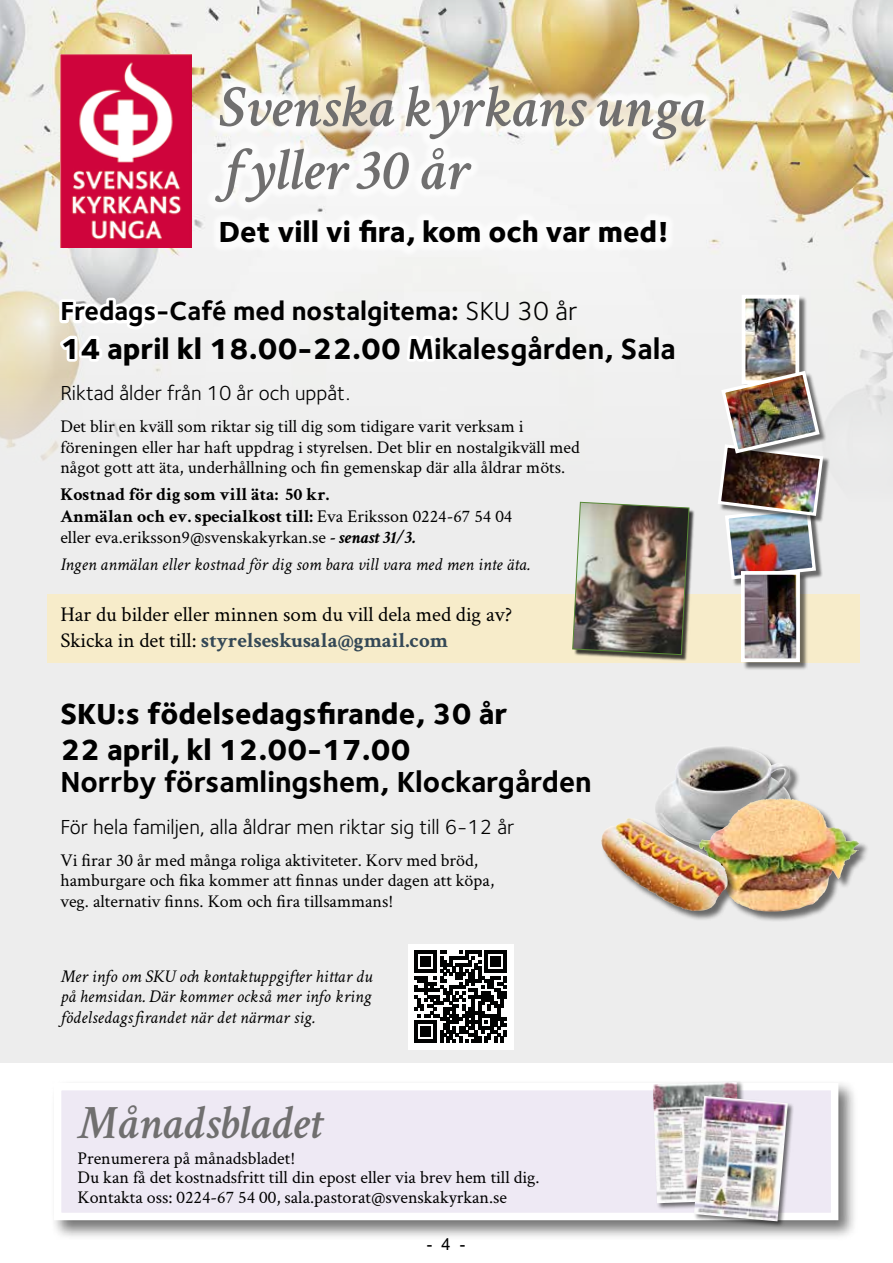
<style>
.page{position:relative;width:893px;height:1263px;background:#fff}
.page>*{position:absolute;margin:0;border:0;box-sizing:border-box;transform-origin:0 0}
.t1{font:italic 600 60px/63px "Crimson Svk";color:#706f6f}
.t2{font:italic 600 48px "Crimson Svk";color:#706f6f}
.t3{font:800 30px/35.4px "Foundry Sterling OT3";color:#000}
.t4{font:700 30px "Foundry Sterling OT3";color:#000}
.t5{font:700 27px "Foundry Sterling OT3";color:#000}
.t6{font:21px/26.4px "Crimson Svk";color:#000}
.t7{font:21px "Foundry Sterling OT3";color:#000}
.t8{font:18px/20.4px "Crimson Svk";color:#000}
.t9{font:italic 18px/20.4px "Crimson Svk";color:#000;text-align:justify}
.t10{font:700 18px/21.8px "Crimson Svk";color:#000}
.t11{font:16.5px "Arial";color:#000}
.s1{color:#fff}
.s2{font-weight:400}
.s3{font-weight:700;color:#fff}
.s4{font-weight:700}
.s5{font-style:italic}
.s6{font-weight:700;color:#344856}
</style>
<div class="page">
<div style="left:0;top:0;width:893px;height:1062px;background:#ededed"></div>
<div style="left:47px;top:594px;width:812px;height:68px;background:#f7ecca"></div>
<img style="left:0;top:0;width:893px;height:502px">
<div style="left:206px;top:76px;width:509px;height:181px;background:#fff;opacity:.75"></div>
<img style="left:60px;top:54px;width:132px;height:193px">
<div style="left:408px;top:944px;width:106px;height:106px;background:#fff"></div>
<svg style="left:414px;top:950px;width:93px;height:93px"></svg>
<div style="left:574px;top:504px;width:121px;height:157px;background:#000;opacity:.75"></div>
<img style="left:572px;top:502px;width:117px;height:153px">
<div style="left:655px;top:746px;width:147px;height:113px;background:#000;opacity:.55"></div>
<img style="left:690px;top:746px;width:36px;height:7px">
<div style="left:699px;top:799px;width:170px;height:123px;background:#000;opacity:.55"></div>
<img style="left:754px;top:798px;width:31px;height:4px">
<div style="left:602px;top:819px;width:136px;height:102px;background:#000;opacity:.55"></div>
<img style="left:615px;top:818px;width:15px;height:8px">
<div style="left:51px;top:1080px;width:807px;height:160px;background:#000;opacity:.55"></div>
<div style="left:54px;top:1083px;width:784px;height:137px;background:#eee9f4;border:8px solid #fff"></div>
<div style="left:652px;top:1081px;width:96px;height:129px;background:#000;opacity:.55"></div>
<img style="left:653px;top:1082px;width:88px;height:121px">
<div style="left:693px;top:1095px;width:102px;height:133px;background:#000;opacity:.55"></div>
<img style="left:694px;top:1096px;width:94px;height:125px">
<div style="left:719px;top:445px;width:111px;height:78px;background:#000;opacity:.55"></div>
<div style="left:743px;top:297px;width:65px;height:96px;background:#000;opacity:.55"></div>
<img style="left:747px;top:300px;width:47px;height:69px">
<div style="left:742px;top:295px;width:57px;height:89px;border:4px solid #fff"></div>
<div style="left:743px;top:573px;width:66px;height:97px;background:#000;opacity:.55"></div>
<img style="left:716px;top:369px;width:109px;height:295px">
<h1 class="t1" style="left:219px;top:71px;width:488px">Svenska kyrkans unga fyller 30 år</h1>
<h3 class="t3" style="left:219px;top:213px;width:452px">Det vill vi fira, kom och var med!</h3>
<h3 class="t5" style="left:60px;top:290px;width:519px"><span class="s1">Fredags-</span>Café med nostalgitema: <span class="s2">SKU 30 år</span></h3>
<h3 class="t3" style="left:60px;top:329px;width:617px"><span class="s1">14</span> april kl 18.00-22.00 <span class="s3">M</span><span class="s4">ikalesgården, Sala</span></h3>
<p class="t7" style="left:60px;top:378px;width:291px">Riktad ålder från 10 år och uppåt.</p>
<p class="t8" style="left:60px;top:416px;width:521px">Det blir en kväll som riktar sig till dig som tidigare varit verksam i föreningen eller har haft uppdrag i styrelsen. Det blir en nostalgikväll med något gott att äta, underhållning och fin gemenskap där alla åldrar möts.</p>
<p class="t10" style="left:60px;top:483px;width:454px">Kostnad för dig som vill äta: 50 kr.<br>Anmälan och ev. specialkost till: <span class="s2">Eva Eriksson 0224-67 54 04 eller eva.eriksson9@svenskakyrkan.se</span> <span class="s5">- senast 31/3.</span></p>
<p class="t9" style="left:60px;top:554px;width:470px">Ingen anmälan eller kostnad för dig som bara vill vara med men inte äta.</p>
<p class="t6" style="left:60px;top:600px;width:453px">Har du bilder eller minnen som du vill dela med dig av?<br>Skicka in det till: <span class="s6">styrelseskusala@gmail.com</span></p>
<h3 class="t3" style="left:60px;top:695px;width:448px">SKU:s födelsedagsfirande, 30 år<br>22 april, kl 12.00-17.00</h3>
<h3 class="t4" style="left:60px;top:758px;width:533px">Norrby församlingshem, Klockargården</h3>
<p class="t7" style="left:60px;top:811px;width:456px">För hela familjen, alla åldrar men riktar sig till 6-12 år</p>
<p class="t8" style="left:60px;top:849px;width:435px">Vi firar 30 år med många roliga aktiviteter. Korv med bröd, hamburgare och fika kommer att finnas under dagen att köpa, veg. alternativ finns. Kom och fira tillsammans!</p>
<p class="t9" style="left:60px;top:966px;width:313px">Mer info om SKU och kontaktuppgifter hittar du på hemsidan. Där kommer också mer info kring födelsedagsfirandet när det närmar sig.</p>
<h2 class="t2" style="left:77px;top:1089px;width:247px">Månadsbladet</h2>
<p class="t8" style="left:77px;top:1147px;width:464px;line-height:19.5px">Prenumerera på månadsbladet!<br>Du kan få det kostnadsfritt till din epost eller via brev hem till dig.<br>Kontakta oss: 0224-67 54 00, sala.pastorat@svenskakyrkan.se</p>
<p class="t11" style="left:427px;top:1233px;width:40px">- 4 -</p>
</div>
